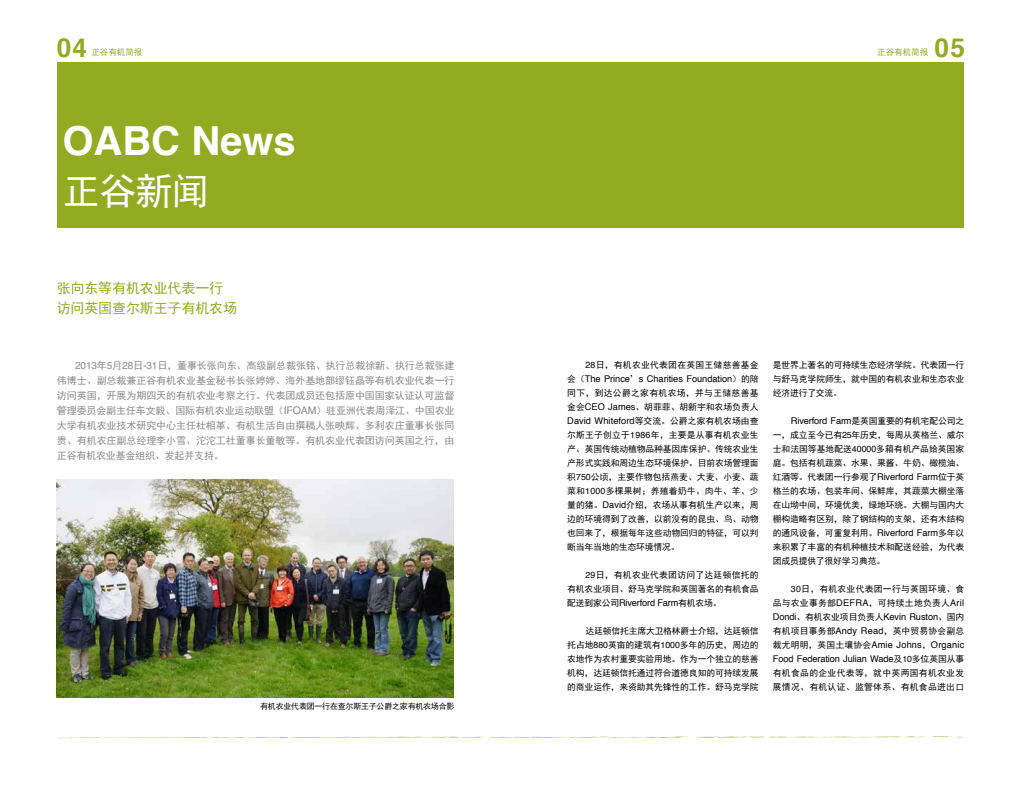
<style>
.page{position:relative;width:1021px;height:794px;background:#fff}
.page>*{position:absolute;margin:0;border:0;box-sizing:border-box;transform-origin:0 0}
.t1{font:700 40px "Helvetica";color:#fff}
.t2{font:37px "Sim Hei";color:#fff}
.t3{font:700 26.2px "Helvetica";color:#92ab23}
.t4{font:14px/20px "Sim Hei";letter-spacing:-.01em;color:#92ab23}
.t5{font:10px/15px "Sim Hei";letter-spacing:-.005em;color:#898989;text-align:justify}
.t6{font:9.2px/14px "Helvetica";letter-spacing:-.01em;color:#000}
.t7{font:8.8px/14px "Sim Hei";letter-spacing:-.01em;color:#000;text-align:justify}
.t8{font:8.8px/14px "Sim Hei";letter-spacing:.035em;color:#000}
.t9{font:8.8px/14px "Sim Hei";letter-spacing:.03em;color:#000;text-align:right}
.t10{font:8.8px "Sim Hei";letter-spacing:.02em;color:#000}
.t11{font:8.5px "Sim Hei";color:#92ab23}
.t12{font:8px "Sim Hei";letter-spacing:-.03em;color:#000}
.s1{font-family:"Helvetica"}
.s2{font-family:"Helvetica";font-size:10.5px}
.s3{font-family:"Sim Hei";font-size:8.8px}
.s4{font-family:"Helvetica";font-size:9.2px}
.s5{font-size:8.8px}
</style>
<div class="page">
<svg style="left:58px;top:736px;width:908px;height:3px"></svg>
<div style="left:57px;top:63px;width:906px;height:165px;background:#92ab23"></div>
<img style="left:57px;top:480px;width:397px;height:218px">
<h3 class="t3" style="left:57px;top:26px;width:32px">04</h3>
<p class="t11" style="left:91px;top:48px;width:52px">正谷有机简报</p>
<p class="t11" style="left:877px;top:48px;width:52px">正谷有机简报</p>
<h3 class="t3" style="left:934px;top:26px;width:32px">05</h3>
<h1 class="t1" style="left:62px;top:109px;width:235px">OABC News</h1>
<h2 class="t2" style="left:63px;top:172px;width:147px">正谷新闻</h2>
<h3 class="t4" style="left:57px;top:278px;width:182px">张向东等有机农业代表一行访问英国查尔斯王子有机农场</h3>
<p class="t5" style="left:57px;top:358px;width:399px;text-indent:18px"><span class="s1">2013</span>年<span class="s1">5</span>月<span class="s1">28</span>日<span class="s2">-</span><span class="s1">31</span>日，董事长张向东、高级副总裁张铭、执行总裁徐新、执行总裁张建伟博士、副总裁兼正谷有机农业基金秘书长张婷婷、海外基地部缪钰晶等有机农业代表一行访问英国，开展为期四天的有机农业考察之行。代表团成员还包括原中国国家认证认可监督管理委员会副主任车文毅、国际有机农业运动联盟（<span class="s2">IFOAM</span>）驻亚洲代表周泽江、中国农业大学有机农业技术研究中心主任杜相革、有机生活自由撰稿人张映辉、多利农庄董事长张同贵、有机农庄副总经理李小雪、沱沱工社董事长董敏等。有机农业代表团访问英国之行，由正谷有机农业基金组织、发起并支持。</p>
<p class="t9" style="left:585px;top:358px;width:175px"><span class="s1">28</span>日，有机农业代表团在英国王储慈善基金</p>
<p class="t6" style="left:567px;top:372px;width:193px"><span class="s3">会（</span>The Prince<span class="s3">’</span>s Charities Foundation<span class="s3">）的陪</span></p>
<p class="t8" style="left:567px;top:386px;width:193px">同下，到达公爵之家有机农场，并与王储慈善基金会<span class="s4">CEO James</span>、胡菲菲、胡新宇和农场负责人</p>
<p class="t6" style="left:567px;top:414px;width:193px">David Whiteford<span class="s3">等交流。公爵之家有机农场由查</span></p>
<p class="t7" style="left:567px;top:428px;width:193px">尔斯王子创立于<span class="s1">1986</span>年，主要是从事有机农业生产、英国传统动植物品种基因库保护、传统农业生产形式实践和周边生态环境保护。目前农场管理面积<span class="s1">750</span>公顷，主要作物包括燕麦、大麦、小麦、蔬菜和<span class="s1">1000</span>多棵果树；养殖着奶牛、肉牛、羊、少量的猪。<span class="s4">David</span>介绍，农场从事有机生产以来，周边的环境得到了改善，以前没有的昆虫、鸟、动物也回来了，根据每年这些动物回归的特征，可以判断当年当地的生态环境情况。</p>
<p class="t7" style="left:567px;top:568px;width:193px;text-align:right"><span class="s1">29</span>日，有机农业代表团访问了达廷顿信托的<br>有机农业项目、舒马克学院和英国著名的有机食品</p>
<p class="t6" style="left:567px;top:596px;width:156px"><span class="s3">配送到家公司</span>Riverford Farm<span class="s3">有机农场。</span></p>
<p class="t7" style="left:567px;top:624px;width:193px;text-indent:18px">达廷顿信托主席大卫格林爵士介绍，达廷顿信托占地<span class="s1">880</span>英亩的建筑有<span class="s1">1000</span>多年的历史，周边的农地作为农村重要实验用地。作为一个独立的慈善机构，达廷顿信托通过符合道德良知的可持续发展的商业运作，来资助其先锋性的工作。舒马克学院</p>
<p class="t12" style="left:260px;top:702px;width:196px">有机农业代表团一行在查尔斯王子公爵之家有机农场合影</p>
<p class="t7" style="left:772px;top:358px;width:193px">是世界上著名的可持续生态经济学院。代表团一行与舒马克学院师生，就中国的有机农业和生态农业经济进行了交流。</p>
<p class="t6" style="left:791px;top:414px;width:175px">Riverford Farm<span class="s3">是英国重要的有机宅配公司之</span></p>
<p class="t7" style="left:772px;top:428px;width:193px">一，成立至今已有<span class="s1">25</span>年历史，每周从英格兰、威尔士和法国等基地配送<span class="s1">40000</span>多箱有机产品给英国家庭。包括有机蔬菜、水果、果酱、牛奶、橄榄油、红酒等。代表团一行参观了<span class="s4">Riverford Farm</span>位于英格兰的农场、包装车间、保鲜库，其蔬菜大棚坐落在山坳中间，环境优美，绿地环绕。大棚与国内大棚构造略有区别，除了钢结构的支架，还有木结构的通风设备，可重复利用。<span class="s4">Riverford Farm</span>多年以来积累了丰富的有机种植技术和配送经验，为代表团成员提供了很好学习典范。</p>
<p class="t9" style="left:772px;top:582px;width:193px"><span class="s1">30</span>日，有机农业代表团一行与英国环境、食<br>品与农业事务部<span class="s4">DEFRA</span>，可持续土地负责人<span class="s4">Aril</span></p>
<p class="t6" style="left:772px;top:610px;width:193px">Dondi<span class="s3">、有机农业项目负责人</span>Kevin Ruston<span class="s3">、国内</span></p>
<p class="t10" style="left:772px;top:626px;width:193px">有机项目事务部<span class="s4">Andy Read</span>，英中贸易协会副总</p>
<p class="t6" style="left:772px;top:638px;width:193px"><span class="s3">裁尤明明，英国土壤协会</span>Amie Johns<span class="s3">，</span>Organic<br>Food Federation Julian Wade<span class="s3">及</span><span class="s5">10</span><span class="s3">多位英国从事</span></p>
<p class="t8" style="left:772px;top:666px;width:193px">有机食品的企业代表等，就中英两国有机农业发展情况、有机认证、监管体系、有机食品进出口</p>
</div>
